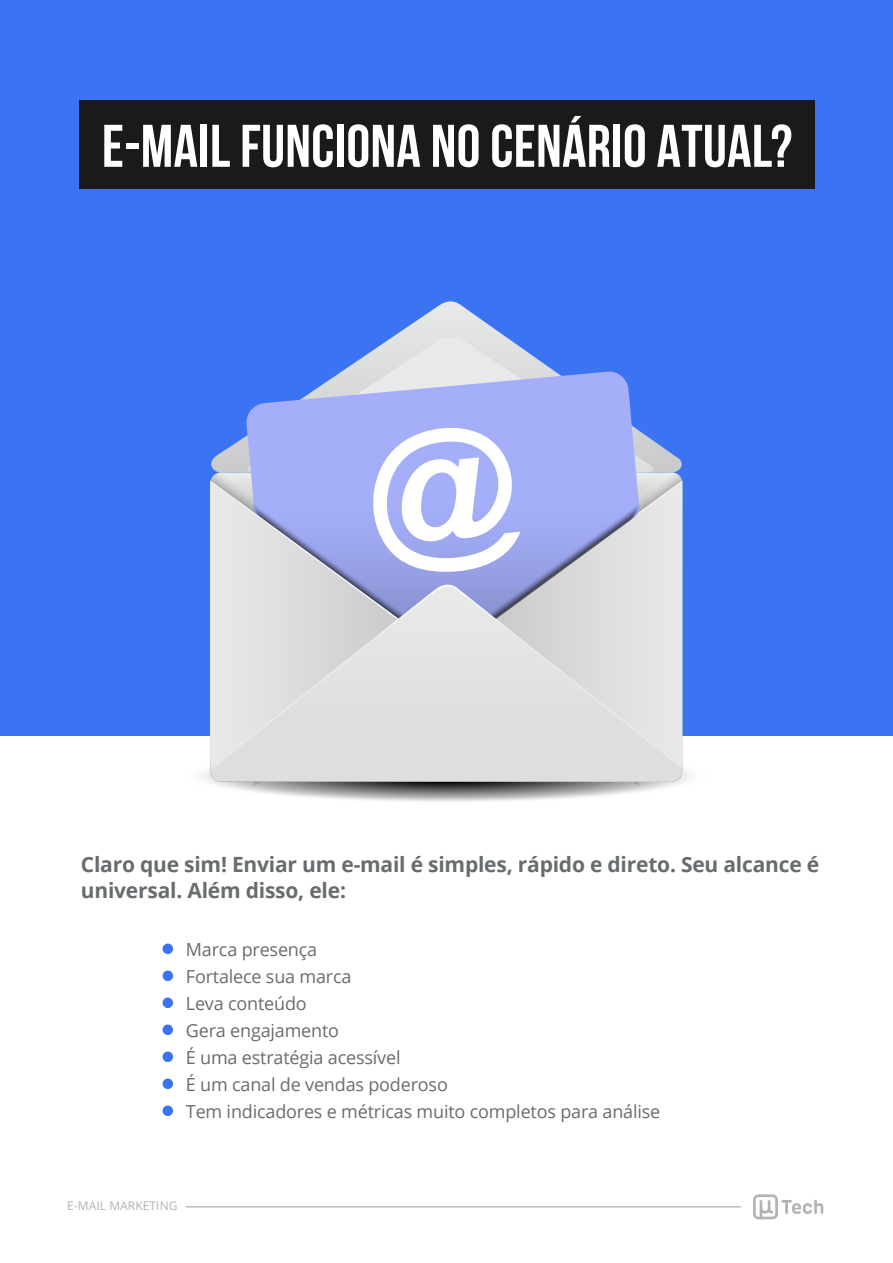
<style>
.page{position:relative;width:893px;height:1263px;background:#fff}
.page>*{position:absolute;margin:0;border:0;box-sizing:border-box;transform-origin:0 0}
.t1{font:700 60px "Bebas Neue";letter-spacing:.005em;color:#fff}
.t2{font:700 21px/25.2px "Open Sans";letter-spacing:-.01em;color:#676c6e}
.t3{font:18px/27px "Open Sans";letter-spacing:-.01em;color:#676c6e}
.t4{font:12px "Open Sans";letter-spacing:.005em;color:#b3b3b3}
</style>
<div class="page">
<svg style="left:753px;top:1194px;width:70px;height:25px"></svg>
<hr style="left:186px;top:1206px;width:555px;height:1px;background:#999">
<div style="left:0;top:0;width:893px;height:735px;background:#3b74f2"></div>
<div style="left:163px;top:943px;width:10px;height:11px;background:#3b74f2;border-radius:50%"></div>
<div style="left:163px;top:970px;width:10px;height:11px;background:#3b74f2;border-radius:50%"></div>
<div style="left:163px;top:997px;width:10px;height:11px;background:#3b74f2;border-radius:50%"></div>
<div style="left:163px;top:1024px;width:10px;height:11px;background:#3b74f2;border-radius:50%"></div>
<div style="left:163px;top:1051px;width:10px;height:11px;background:#3b74f2;border-radius:50%"></div>
<div style="left:163px;top:1078px;width:10px;height:11px;background:#3b74f2;border-radius:50%"></div>
<div style="left:163px;top:1105px;width:10px;height:11px;background:#3b74f2;border-radius:50%"></div>
<svg style="left:393px;top:301px;width:113px;height:36px"></svg>
<svg style="left:342px;top:337px;width:212px;height:34px"></svg>
<svg style="left:246px;top:371px;width:388px;height:56px;background:#a1b0f4"></svg>
<div style="left:201px;top:750px;width:491px;height:52px;background:linear-gradient(to right,#ececec,#ececec);border-radius:50%"></div>
<svg style="left:220px;top:752px;width:453px;height:48px"></svg>
<div style="left:239px;top:754px;width:415px;height:44px;background:#b8b8b8;border-radius:50%"></div>
<div style="left:249px;top:755px;width:395px;height:42px;background:#acacac;border-radius:50%"></div>
<div style="left:260px;top:756px;width:373px;height:40px;background:#9f9f9f;border-radius:50%"></div>
<div style="left:268px;top:757px;width:357px;height:38px;background:#959595;border-radius:50%"></div>
<div style="left:279px;top:758px;width:335px;height:36px;background:#888;border-radius:50%"></div>
<div style="left:287px;top:759px;width:319px;height:34px;background:#7e7e7e;border-radius:50%"></div>
<div style="left:298px;top:760px;width:297px;height:32px;background:#727272;border-radius:50%"></div>
<div style="left:306px;top:761px;width:280px;height:30px;background:#686868;border-radius:50%"></div>
<div style="left:317px;top:762px;width:259px;height:28px;background:#5b5b5b;border-radius:50%"></div>
<div style="left:325px;top:763px;width:242px;height:26px;background:#515151;border-radius:50%"></div>
<div style="left:336px;top:764px;width:221px;height:24px;background:#444;border-radius:50%"></div>
<div style="left:344px;top:765px;width:204px;height:22px;background:#3a3a3a;border-radius:50%"></div>
<div style="left:355px;top:766px;width:183px;height:20px;background:#2d2d2d;border-radius:50%"></div>
<div style="left:363px;top:767px;width:166px;height:18px;background:#232323;border-radius:50%"></div>
<div style="left:374px;top:768px;width:145px;height:16px;background:#171717;border-radius:50%"></div>
<div style="left:378px;top:769px;width:137px;height:14px;background:#121212;border-radius:50%"></div>
<div style="left:383px;top:769px;width:127px;height:14px;background:#0d0d0d;border-radius:50%"></div>
<svg style="left:210px;top:587px;width:473px;height:195px;background:#d9dadc"></svg>
<svg style="left:211px;top:427px;width:471px;height:341px;background:#cccfe6"></svg>
<div style="left:80px;top:100px;width:735px;height:89px;background:#1a1a1a"></div>
<h1 class="t1" style="left:102px;top:113px;width:692px">E-MAIL FUNCIONA NO CENÁRIO ATUAL?</h1>
<p class="t2" style="left:81px;top:851px;width:740px">Claro que sim! Enviar um e-mail é simples, rápido e direto. Seu alcance é universal. Além disso, ele:</p>
<p class="t3" style="left:186px;top:935px;width:476px">Marca presença<br>Fortalece sua marca<br>Leva conteúdo<br>Gera engajamento<br>É uma estratégia acessível<br>É um canal de vendas poderoso<br>Tem indicadores e métricas muito completos para análise</p>
<p class="t4" style="left:67px;top:1198px;width:112px">E-MAIL MARKETING</p>
</div>
